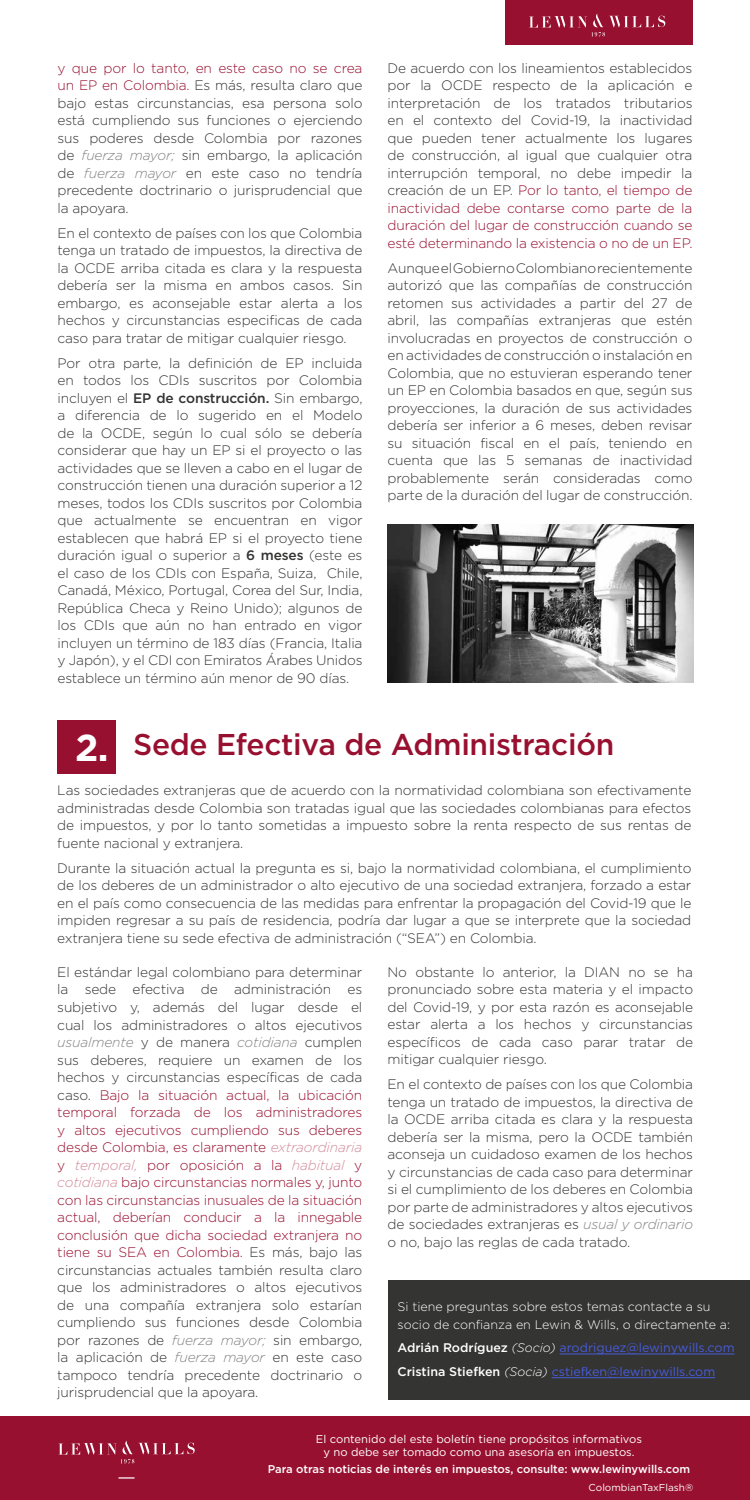
<style>
.page{position:relative;width:750px;height:1500px;background:#fff}
.page>*{position:absolute;margin:0;border:0;box-sizing:border-box;transform-origin:0 0}
.t1{font:500 30px "Gotham";letter-spacing:-.01em;color:#981030}
.t2{font:300 13.75px/17.5px "Gotham";letter-spacing:-.01em;color:#343433;text-align:justify}
.t3{font:12.5px/23.8px "Gotham";color:#485cdb}
.t4{font:300 12.5px/17.5px "Gotham";color:#fff}
.t5{font:11.25px/12.5px "Gotham";color:#fff;text-align:center}
.t6{font:500 11.25px "Gotham";color:#fff}
.t7{font:10px "Gotham";color:#fff}
.s1{color:#981030}
.s2{font-style:italic;color:#828281}
.s3{font-weight:500}
.s4{font-weight:700;font-size:37.5px;color:#fff}
.s5{font-style:italic;color:#d28a99}
.s6{font-weight:500;color:#fff}
.s7{font-weight:300;font-style:italic;color:#fff}
</style>
<div class="page">
<div style="left:388px;top:1280px;width:362px;height:120px;background:#343433"></div>
<div style="left:0;top:1417px;width:750px;height:83px;background:#981030"></div>
<hr style="left:560px;top:1354px;width:175px;height:1px;background:#485cdb">
<hr style="left:552px;top:1377px;width:163px;height:1px;background:#485cdb">
<svg style="left:58px;top:1441px;width:137px;height:23px"></svg>
<svg style="left:119px;top:1477px;width:16px;height:2px"></svg>
<img style="left:388px;top:524px;width:305px;height:158px">
<div style="left:58px;top:720px;width:58px;height:54px;background:#981030"></div>
<div style="left:505px;top:0;width:188px;height:45px;background:#981030"></div>
<svg style="left:529px;top:14px;width:136px;height:22px"></svg>
<p class="t2" style="left:58px;top:59px;width:307px"><span class="s1">y que por lo tanto, en este caso no se crea un EP en Colombia.</span> Es más, resulta claro que bajo estas circunstancias, esa persona solo está cumpliendo sus funciones o ejerciendo sus poderes desde Colombia por razones de <span class="s2">fuerza mayor;</span> sin embargo, la aplicación de <span class="s2">fuerza mayor</span> en este caso no tendría precedente doctrinario o jurisprudencial que la apoyara.</p>
<p class="t2" style="left:58px;top:224px;width:307px">En el contexto de países con los que Colombia tenga un tratado de impuestos, la directiva de la OCDE arriba citada es clara y la respuesta debería ser la misma en ambos casos. Sin embargo, es aconsejable estar alerta a los hechos y circunstancias especificas de cada caso para tratar de mitigar cualquier riesgo.</p>
<p class="t2" style="left:58px;top:354px;width:307px">Por otra parte, la definición de EP incluida en todos los CDIs suscritos por Colombia incluyen el <span class="s3">EP de construcción.</span> Sin embargo, a diferencia de lo sugerido en el Modelo de la OCDE, según lo cual sólo se debería considerar que hay un EP si el proyecto o las actividades que se lleven a cabo en el lugar de construcción tienen una duración superior a 12 meses, todos los CDIs suscritos por Colombia que actualmente se encuentran en vigor establecen que habrá EP si el proyecto tiene duración igual o superior a <span class="s3">6 meses</span> (este es el caso de los CDIs con España, Suiza, Chile, Canadá, México, Portugal, Corea del Sur, India, República Checa y Reino Unido); algunos de los CDIs que aún no han entrado en vigor incluyen un término de 183 días (Francia, Italia y Japón), y el CDI con Emiratos Árabes Unidos establece un término aún menor de 90 días.</p>
<p class="t2" style="left:388px;top:59px;width:307px">De acuerdo con los lineamientos establecidos por la OCDE respecto de la aplicación e interpretación de los tratados tributarios en el contexto del Covid-19, la inactividad que pueden tener actualmente los lugares de construcción, al igual que cualquier otra interrupción temporal, no debe impedir la creación de un EP. <span class="s1">Por lo tanto, el tiempo de inactividad debe contarse como parte de la duración del lugar de construcción cuando se esté determinando la existencia o no de un EP.</span></p>
<p class="t2" style="left:388px;top:259px;width:307px">Aunque el Gobierno Colombiano recientemente autorizó que las compañías de construcción retomen sus actividades a partir del 27 de abril, las compañías extranjeras que estén involucradas en proyectos de construcción o en actividades de construcción o instalación en Colombia, que no estuvieran esperando tener un EP en Colombia basados en que, según sus proyecciones, la duración de sus actividades debería ser inferior a 6 meses, deben revisar su situación fiscal en el país, teniendo en cuenta que las 5 semanas de inactividad probablemente serán consideradas como parte de la duración del lugar de construcción.</p>
<h1 class="t1" style="left:75px;top:728px;width:541px"><span class="s4">2.</span> Sede Efectiva de Administración</h1>
<p class="t2" style="left:57px;top:781px;width:636px">Las sociedades extranjeras que de acuerdo con la normatividad colombiana son efectivamente administradas desde Colombia son tratadas igual que las sociedades colombianas para efectos de impuestos, y por lo tanto sometidas a impuesto sobre la renta respecto de sus rentas de fuente nacional y extranjera.</p>
<p class="t2" style="left:57px;top:859px;width:636px">Durante la situación actual la pregunta es si, bajo la normatividad colombiana, el cumplimiento de los deberes de un administrador o alto ejecutivo de una sociedad extranjera, forzado a estar en el país como consecuencia de las medidas para enfrentar la propagación del Covid-19 que le impiden regresar a su país de residencia, podría dar lugar a que se interprete que la sociedad extranjera tiene su sede efectiva de administración (“SEA”) en Colombia.</p>
<p class="t2" style="left:57px;top:963px;width:307px">El estándar legal colombiano para determinar la sede efectiva de administración es subjetivo y, además del lugar desde el cual los administradores o altos ejecutivos <span class="s2">usualmente</span> y de manera <span class="s2">cotidiana</span> cumplen sus deberes, requiere un examen de los hechos y circunstancias específicas de cada caso. <span class="s1">Bajo la situación actual, la ubicación temporal forzada de los administradores y altos ejecutivos cumpliendo sus deberes desde Colombia, es claramente</span> <span class="s5">extraordinaria </span><span class="s1">y</span> <span class="s5">temporal,</span> <span class="s1">por oposición a la</span> <span class="s5">habitual</span> <span class="s1">y </span><span class="s5">cotidiana</span> <span class="s1">bajo circunstancias normales y, junto con las circunstancias inusuales de la situación actual, deberían conducir a la innegable conclusión que dicha sociedad extranjera no tiene su SEA en Colombia.</span> Es más, bajo las circunstancias actuales también resulta claro que los administradores o altos ejecutivos de una compañía extranjera solo estarían cumpliendo sus funciones desde Colombia por razones de <span class="s2">fuerza mayor;</span> sin embargo, la aplicación de <span class="s2">fuerza mayor</span> en este caso tampoco tendría precedente doctrinario o jurisprudencial que la apoyara.</p>
<p class="t2" style="left:388px;top:963px;width:307px">No obstante lo anterior, la DIAN no se ha pronunciado sobre esta materia y el impacto del Covid-19, y por esta razón es aconsejable estar alerta a los hechos y circunstancias específicos de cada caso parar tratar de mitigar cualquier riesgo.</p>
<p class="t2" style="left:388px;top:1076px;width:307px">En el contexto de países con los que Colombia tenga un tratado de impuestos, la directiva de la OCDE arriba citada es clara y la respuesta debería ser la misma, pero la OCDE también aconseja un cuidadoso examen de los hechos y circunstancias de cada caso para determinar si el cumplimiento de los deberes en Colombia por parte de administradores y altos ejecutivos de sociedades extranjeras es <span class="s2">usual y ordinario </span>o no, bajo las reglas de cada tratado.</p>
<p class="t4" style="left:398px;top:1298px;width:334px">Si tiene preguntas sobre estos temas contacte a su socio de confianza en Lewin &amp; Wills, o directamente a:</p>
<p class="t3" style="left:398px;top:1336px;width:339px"><span class="s6">Adrián Rodríguez</span> <span class="s7">(Socio)</span> arodriguez@lewinywills.com<br><span class="s6">Cristina Stiefken</span> <span class="s7">(Socia)</span> cstiefken@lewinywills.com</p>
<p class="t5" style="left:316px;top:1433px;width:328px">El contenido del este boletín tiene propósitos informativos y no debe ser tomado como una asesoría en impuestos.</p>
<p class="t6" style="left:268px;top:1463px;width:424px">Para otras noticias de interés en impuestos, consulte: www.lewinywills.com</p>
<p class="t7" style="left:589px;top:1482px;width:106px">ColombianTaxFlash®</p>
</div>
